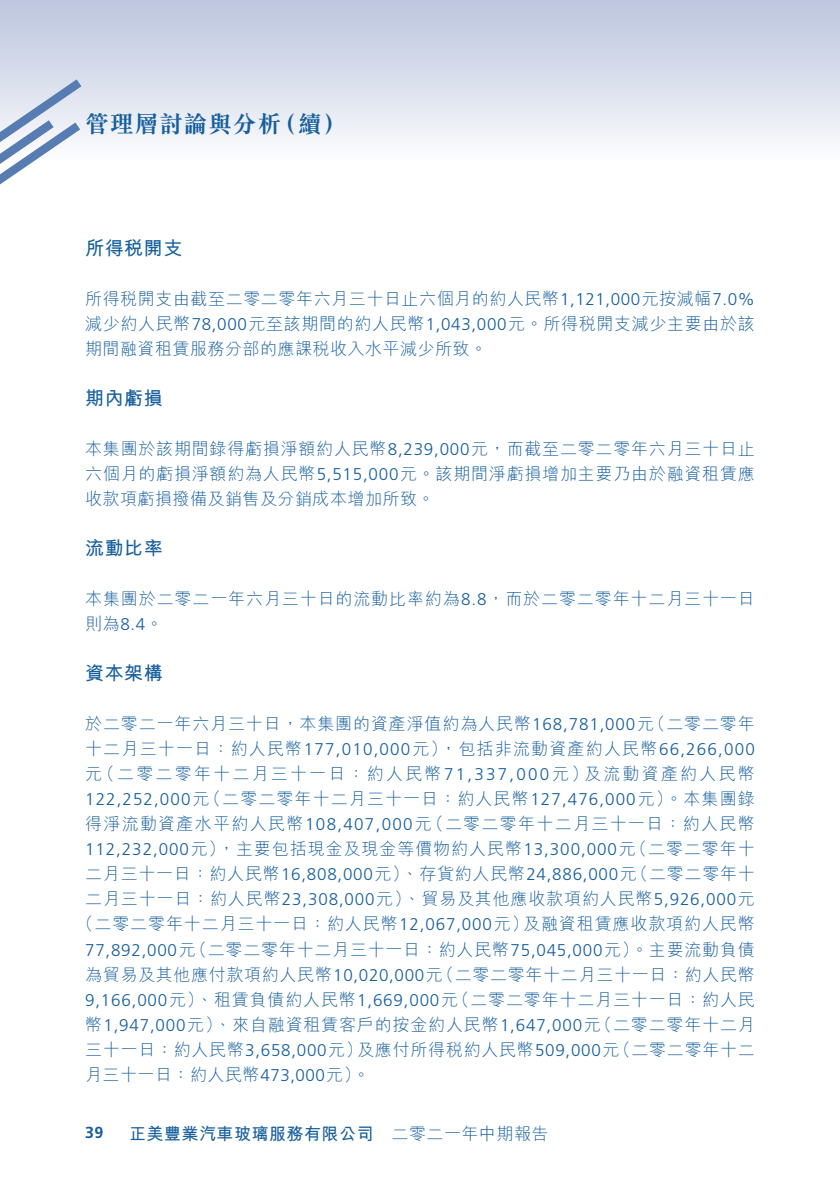
<style>
.page{position:relative;width:840px;height:1191px;background:#fff}
.page>*{position:absolute;margin:0;border:0;box-sizing:border-box;transform-origin:0 0}
.t1{font:700 24px "M Sung HK";letter-spacing:.025em;color:#175f9d}
.t2{font:700 19px "M Hei HK";letter-spacing:.03em;color:#175f9d}
.t3{font:300 17px/25px "M Hei HK";letter-spacing:.05em;color:#175f9d;text-align:justify}
.t4{font:300 17px "Frutiger LT Std";letter-spacing:.055em;color:#175f9d}
.t5{font:300 17px "M Hei HK";letter-spacing:.07em;color:#175f9d}
.t6{font:300 17px "M Hei HK";letter-spacing:.075em;color:#175f9d}
.t7{font:300 17px/25px "M Hei HK";letter-spacing:.03em;color:#175f9d}
.t8{font:300 17px "M Hei HK";letter-spacing:.13em;color:#175f9d}
.t9{font:700 17px "M Hei HK";letter-spacing:.03em;color:#175f9d}
.t10{font:700 16px "Frutiger LT Std";color:#175f9d}
.s1{font-family:"Frutiger LT Std"}
.s2{font-family:"M Hei HK"}
.s3{font-weight:300}
</style>
<div class="page">
<div style="left:0;top:0;width:839px;height:170px;background:linear-gradient(to bottom,#bbc5de,#fff)"></div>
<svg style="left:0;top:79px;width:81px;height:106px"></svg>
<h1 class="t1" style="left:85px;top:108px;width:198px">管理層討論與分析</h1>
<h1 class="t1" style="left:273px;top:108px;width:75px">（續(</h1>
<p class="t2" style="left:85px;top:234px;width:99px">所得稅開支</p>
<p class="t3" style="left:85px;top:286px;width:671px">所得稅開支由截至二零二零年六月三十日止六個月的約人民幣<span class="s1">1,121,000</span>元按減幅<span class="s1">7.0%</span>減少約人民幣<span class="s1">78,000</span>元至該期間的約人民幣<span class="s1">1,043,000</span>元。所得稅開支減少主要由於該期間融資租賃服務分部的應課稅收入水平減少所致。</p>
<p class="t2" style="left:85px;top:384px;width:79px">期內虧損</p>
<p class="t3" style="left:85px;top:436px;width:670px">本集團於該期間錄得虧損淨額約人民幣<span class="s1">8,239,000</span>元，而截至二零二零年六月三十日止六個月的虧損淨額約為人民幣<span class="s1">5,515,000</span>元。該期間淨虧損增加主要乃由於融資租賃應收款項虧損撥備及銷售及分銷成本增加所致。</p>
<p class="t2" style="left:85px;top:534px;width:79px">流動比率</p>
<p class="t3" style="left:85px;top:586px;width:671px">本集團於二零二一年六月三十日的流動比率約為<span class="s1">8.8</span>，而於二零二零年十二月三十一日則為<span class="s1">8.4</span>。</p>
<p class="t2" style="left:85px;top:659px;width:79px">資本架構</p>
<p class="t3" style="left:648px;top:711px;width:108px">（二零二零年</p>
<p class="t3" style="left:85px;top:711px;width:570px">於二零二一年六月三十日，本集團的資產淨值約為人民幣<span class="s1">168,781,000</span>元</p>
<p class="t5" style="left:85px;top:740px;width:670px">十二月三十一日：約人民幣<span class="s1">177,010,000</span>元 ，） 包括非流動資產約人民幣<span class="s1">66,266,000</span></p>
<p class="t8" style="left:584px;top:765px;width:172px">及流動資產約人民幣</p>
<p class="t8" style="left:98px;top:765px;width:491px">（二零二零年十二月三十一日：約人民幣<span class="s1">71,337,000</span>元）</p>
<p class="t3" style="left:85px;top:761px;width:18px">元</p>
<p class="t3" style="left:204px;top:786px;width:552px">（二零二零年十二月三十一日：約人民幣<span class="s1">127,476,000</span>元）。本集團錄</p>
<p class="t4" style="left:85px;top:790px;width:126px">122,252,000<span class="s2">元</span></p>
<p class="t6" style="left:426px;top:815px;width:329px">（二零二零年十二月三十一日：約人民幣</p>
<p class="t6" style="left:85px;top:815px;width:348px">得淨流動資產水平約人民幣<span class="s1">108,407,000</span>元</p>
<p class="t4" style="left:85px;top:840px;width:551px">112,232,000<span class="s2">元 ，） 主要包括現金及現金等價物約人民幣</span>13,300,000<span class="s2">元</span></p>
<p class="t3" style="left:630px;top:836px;width:126px">（二零二零年十</p>
<p class="t3" style="left:85px;top:861px;width:553px">二月三十一日：約人民幣<span class="s1">16,808,000</span>元）、存貨約人民幣<span class="s1">24,886,000</span>元</p>
<p class="t3" style="left:85px;top:886px;width:670px">二月三十一日：約人民幣<span class="s1">23,308,000</span>元）、貿易及其他應收款項約人民幣<span class="s1">5,926,000</span>元</p>
<p class="t3" style="left:523px;top:911px;width:233px">及融資租賃應收款項約人民幣</p>
<p class="t3" style="left:631px;top:861px;width:125px">（二零二零年十</p>
<p class="t3" style="left:190px;top:911px;width:566px;text-indent:-113px">（二零二零年十二月三十一日：約人民幣<span class="s1">12,067,000</span>元）<br>（二零二零年十二月三十一日：約人民幣<span class="s1">75,045,000</span>元）。主要流動負債</p>
<p class="t4" style="left:85px;top:940px;width:112px">77,892,000<span class="s2">元</span></p>
<p class="t3" style="left:85px;top:961px;width:359px">為貿易及其他應付款項約人民幣<span class="s1">10,020,000</span>元</p>
<p class="t3" style="left:437px;top:961px;width:319px">（二零二零年十二月三十一日：約人民幣</p>
<p class="t4" style="left:85px;top:990px;width:374px">9,166,000<span class="s2">元）、租賃負債約人民幣</span>1,669,000<span class="s2">元</span></p>
<p class="t3" style="left:452px;top:986px;width:304px">（二零二零年十二月三十一日：約人民</p>
<p class="t3" style="left:85px;top:1011px;width:517px">幣<span class="s1">1,947,000</span>元）、來自融資租賃客戶的按金約人民幣<span class="s1">1,647,000</span>元</p>
<p class="t3" style="left:595px;top:1011px;width:161px">（二零二零年十二月</p>
<p class="t7" style="left:85px;top:1036px;width:286px">三十一日：約人民幣<span class="s1">3,658,000</span>元）月三十一日：約人民幣<span class="s1">473,000</span>元。(</p>
<p class="t3" style="left:357px;top:1036px;width:263px">及應付所得稅約人民幣<span class="s1">509,000</span>元</p>
<p class="t3" style="left:613px;top:1036px;width:142px">（二零二零年十二</p>
<p class="t10" style="left:85px;top:1123px;width:20px">39</p>
<p class="t9" style="left:129px;top:1121px;width:420px">正美豐業汽車玻璃服務有限公司<span class="s3">　二零二一年中期報告</span></p>
</div>
